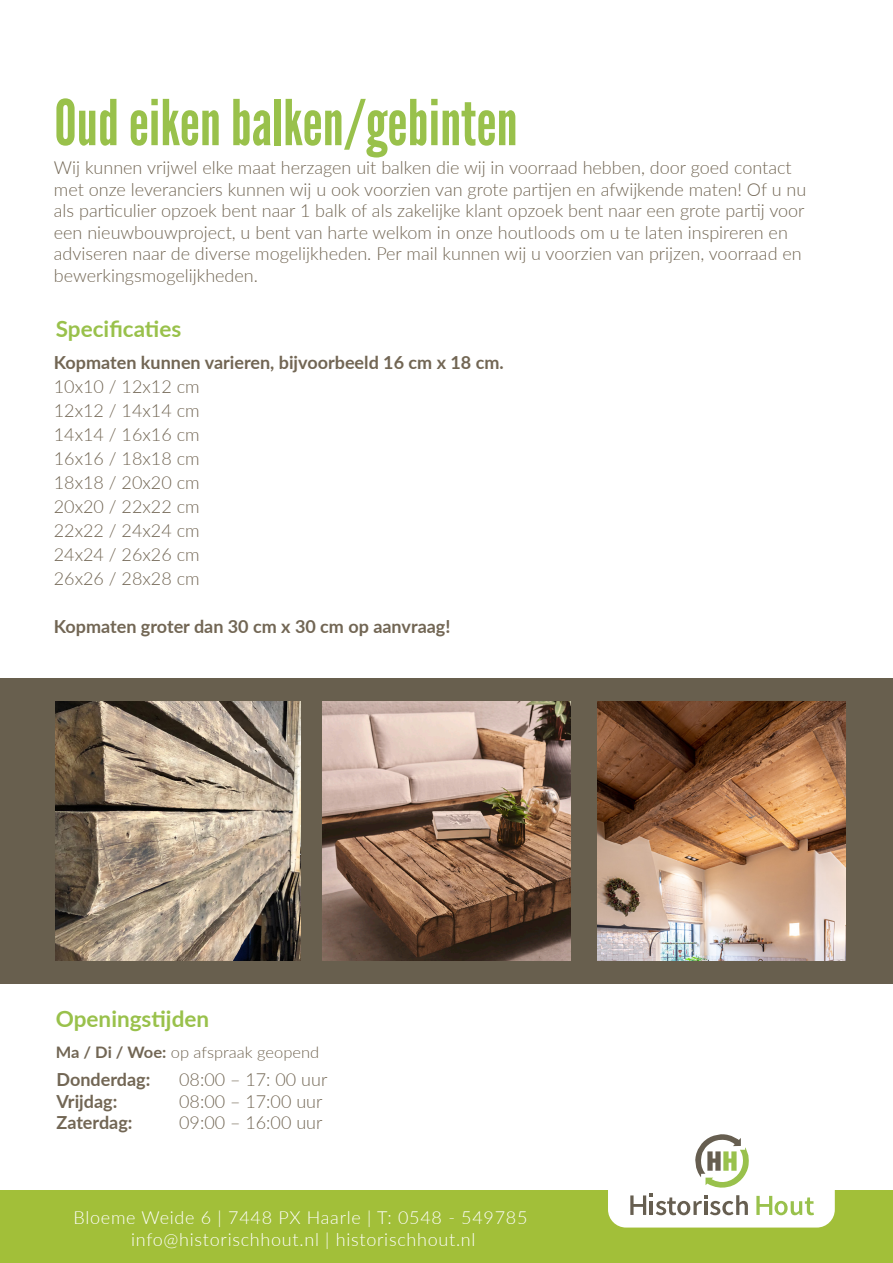
<style>
.page{position:relative;width:893px;height:1263px;background:#fff}
.page>*{position:absolute;margin:0;border:0;box-sizing:border-box;transform-origin:0 0}
.t1{font:63px "League Gothic";color:#99c14b}
.t2{font:700 22.5px "Lato";color:#99c14b}
.t3{font:300 18px/21.6px "Lato";color:#726654}
.t4{font:700 18px "Lato";color:#726654}
.t5{font:300 18px "Lato";letter-spacing:.04em;color:#fff}
.t6{font:300 15.9px "Lato";color:#726654;scale:1.04 1}
.s1{font-weight:700}
</style>
<div class="page">
<div style="left:0;top:678px;width:893px;height:305px;background:#685f4e"></div>
<div style="left:0;top:1191px;width:893px;height:72px;background:#a2bf39"></div>
<div style="left:608px;top:1123px;width:227px;height:104px;background:#fff;border-radius:18px"></div>
<svg style="left:630px;top:1134px;width:184px;height:81px"></svg>
<img style="left:56px;top:701px;width:245px;height:259px">
<img style="left:323px;top:701px;width:248px;height:259px">
<img style="left:597px;top:701px;width:248px;height:259px">
<p class="t1" style="left:54px;top:85px;width:465px">Oud eiken balken/gebinten</p>
<p class="t3" style="left:54px;top:156px;width:754px">Wij kunnen vrijwel elke maat herzagen uit balken die wij in voorraad hebben, door goed contact met onze leveranciers kunnen wij u ook voorzien van grote partijen en afwijkende maten! Of u nu als particulier opzoek bent naar 1 balk of als zakelijke klant opzoek bent naar een grote partij voor een nieuwbouwproject, u bent van harte welkom in onze houtloods om u te laten inspireren en adviseren naar de diverse mogelijkheden. Per mail kunnen wij u voorzien van prijzen, voorraad en bewerkingsmogelijkheden.</p>
<p class="t2" style="left:56px;top:312px;width:127px">Specificaties</p>
<p class="t4" style="left:54px;top:349px;width:451px">Kopmaten kunnen varieren, bijvoorbeeld 16 cm x 18 cm.</p>
<p class="t3" style="left:54px;top:375px;width:147px">10x10 / 12x12 cm</p>
<p class="t3" style="left:54px;top:399px;width:147px">12x12 / 14x14 cm</p>
<p class="t3" style="left:54px;top:423px;width:147px">14x14 / 16x16 cm</p>
<p class="t3" style="left:54px;top:447px;width:147px">16x16 / 18x18 cm</p>
<p class="t3" style="left:54px;top:471px;width:147px">18x18 / 20x20 cm</p>
<p class="t3" style="left:54px;top:495px;width:147px">20x20 / 22x22 cm</p>
<p class="t3" style="left:54px;top:519px;width:147px">22x22 / 24x24 cm</p>
<p class="t3" style="left:54px;top:543px;width:147px">24x24 / 26x26 cm</p>
<p class="t3" style="left:54px;top:567px;width:147px">26x26 / 28x28 cm</p>
<p class="t4" style="left:54px;top:613px;width:398px">Kopmaten groter dan 30 cm x 30 cm op aanvraag!</p>
<p class="t2" style="left:56px;top:1002px;width:155px">Openingstijden</p>
<p class="t6" style="left:56px;top:1041px;width:255px"><span class="s1">Ma / Di / Woe:</span> op afspraak geopend</p>
<p class="t4" style="left:56px;top:1066px;width:95px">Donderdag:</p>
<p class="t3" style="left:179px;top:1068px;width:150px">08:00 – 17: 00 uur</p>
<p class="t4" style="left:56px;top:1088px;width:62px">Vrijdag:</p>
<p class="t3" style="left:179px;top:1090px;width:145px">08:00 – 17:00 uur</p>
<p class="t4" style="left:56px;top:1109px;width:78px">Zaterdag:</p>
<p class="t3" style="left:179px;top:1111px;width:145px">09:00 – 16:00 uur</p>
<p class="t5" style="left:74px;top:1205px;width:455px">Bloeme Weide 6 | 7448 PX Haarle | T: 0548 - 549785</p>
<p class="t5" style="left:131px;top:1227px;width:346px">info@historischhout.nl | historischhout.nl</p>
</div>
